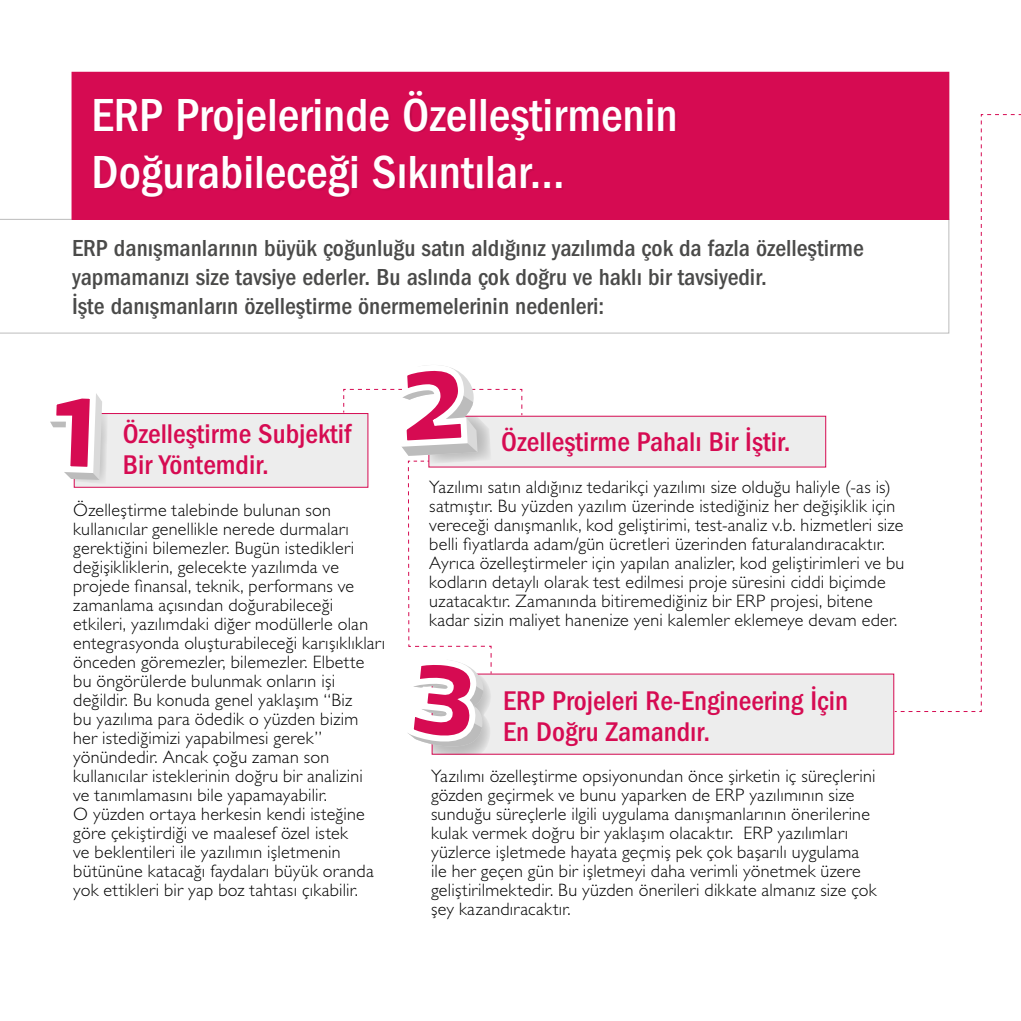
<style>
.page{position:relative;width:1021px;height:1021px;background:#fff}
.page>*{position:absolute;margin:0;border:0;box-sizing:border-box;transform-origin:0 0}
.t1{font:500 condensed 48px/57.6px "ITC Franklin Gothic Std";color:#fff}
.t2{font:500 condensed 28px/31px "ITC Franklin Gothic Std";color:#d60b52}
.t3{font:500 condensed 24px/28.8px "ITC Franklin Gothic Std";color:#4a4a49}
.t4{font:300 18px/19px "Gill Sans Std";letter-spacing:.015em;color:#000}
</style>
<div class="page">
<svg style="left:0;top:219px;width:893px;height:114px"></svg>
<svg style="left:893px;top:114px;width:127px;height:598px"></svg>
<div style="left:72px;top:72px;width:876px;height:147px;background:#d60b52"></div>
<div style="left:72px;top:72px;width:877px;height:148px;border:1px solid #d60b52"></div>
<div style="left:429px;top:416px;width:396px;height:51px;background:#ededed"></div>
<div style="left:432px;top:674px;width:461px;height:80px;background:#ededed"></div>
<div style="left:74px;top:413px;width:294px;height:74px;background:#ededed"></div>
<div style="left:74px;top:413px;width:294px;height:74px;border:1px solid #d60b52"></div>
<svg style="left:50px;top:393px;width:58px;height:91px"></svg>
<svg style="left:343px;top:365px;width:180px;height:389px"></svg>
<h1 class="t1" style="left:91px;top:86px;width:588px">ERP Projelerinde Özelleştirmenin<br>Doğurabileceği Sıkıntılar...</h1>
<h3 class="t3" style="left:72px;top:234px;width:793px">ERP danışmanlarının büyük çoğunluğu satın aldığınız yazılımda çok da fazla özelleştirme yapmamanızı size tavsiye ederler. Bu aslında çok doğru ve haklı bir tavsiyedir.<br>İşte danışmanların özelleştirme önermemelerinin nedenleri:</h3>
<h2 class="t2" style="left:123px;top:419px;width:230px">Özelleştirme Subjektif<br>Bir Yöntemdir.</h2>
<p class="t4" style="left:73px;top:500px;width:313px">Özelleştirme talebinde bulunan son kullanıcılar genellikle nerede durmaları gerektiğini bilemezler. Bugün istedikleri değişikliklerin, gelecekte yazılımda ve projede finansal, teknik, performans ve zamanlama açısından doğurabileceği etkileri, yazılımdaki diğer modüllerle olan entegrasyonda oluşturabileceği karışıklıkları önceden göremezler, bilemezler. Elbette bu öngörülerde bulunmak onların işi değildir. Bu konuda genel yaklaşım “Biz<br>bu yazılıma para ödedik o yüzden bizim her istediğimizi yapabilmesi gerek” yönündedir. Ancak çoğu zaman son kullanıcılar isteklerinin doğru bir analizini<br>ve tanımlamasını bile yapamayabilir.<br>O yüzden ortaya herkesin kendi isteğine göre çekiştirdiği ve maalesef özel istek<br>ve beklentileri ile yazılımın işletmenin bütününe katacağı faydaları büyük oranda yok ettikleri bir yap boz tahtası çıkabilir.</p>
<h2 class="t2" style="left:501px;top:426px;width:291px">Özelleştirme Pahalı Bir İştir.</h2>
<p class="t4" style="left:429px;top:477px;width:476px">Yazılımı satın aldığınız tedarikçi yazılımı size olduğu haliyle (-as is) satmıştır. Bu yüzden yazılım üzerinde istediğiniz her değişiklik için vereceği danışmanlık, kod geliştirimi, test-analiz v.b. hizmetleri size belli fiyatlarda adam/gün ücretleri üzerinden faturalandıracaktır.<br>Ayrıca özelleştirmeler için yapılan analizler, kod geliştirimleri ve bu kodların detaylı olarak test edilmesi proje süresini ciddi biçimde uzatacaktır. Zamanında bitiremediğiniz bir ERP projesi, bitene kadar sizin maliyet hanenize yeni kalemler eklemeye devam eder.</p>
<h2 class="t2" style="left:503px;top:685px;width:346px">ERP Projeleri Re-Engineering İçin<br>En Doğru Zamandır.</h2>
<p class="t4" style="left:431px;top:766px;width:447px">Yazılımı özelleştirme opsiyonundan önce şirketin iç süreçlerini gözden geçirmek ve bunu yaparken de ERP yazılımının size sunduğu süreçlerle ilgili uygulama danışmanlarının önerilerine kulak vermek doğru bir yaklaşım olacaktır. ERP yazılımları yüzlerce işletmede hayata geçmiş pek çok başarılı uygulama ile her geçen gün bir işletmeyi daha verimli yönetmek üzere geliştirilmektedir. Bu yüzden önerileri dikkate almanız size çok şey kazandıracaktır.</p>
</div>
